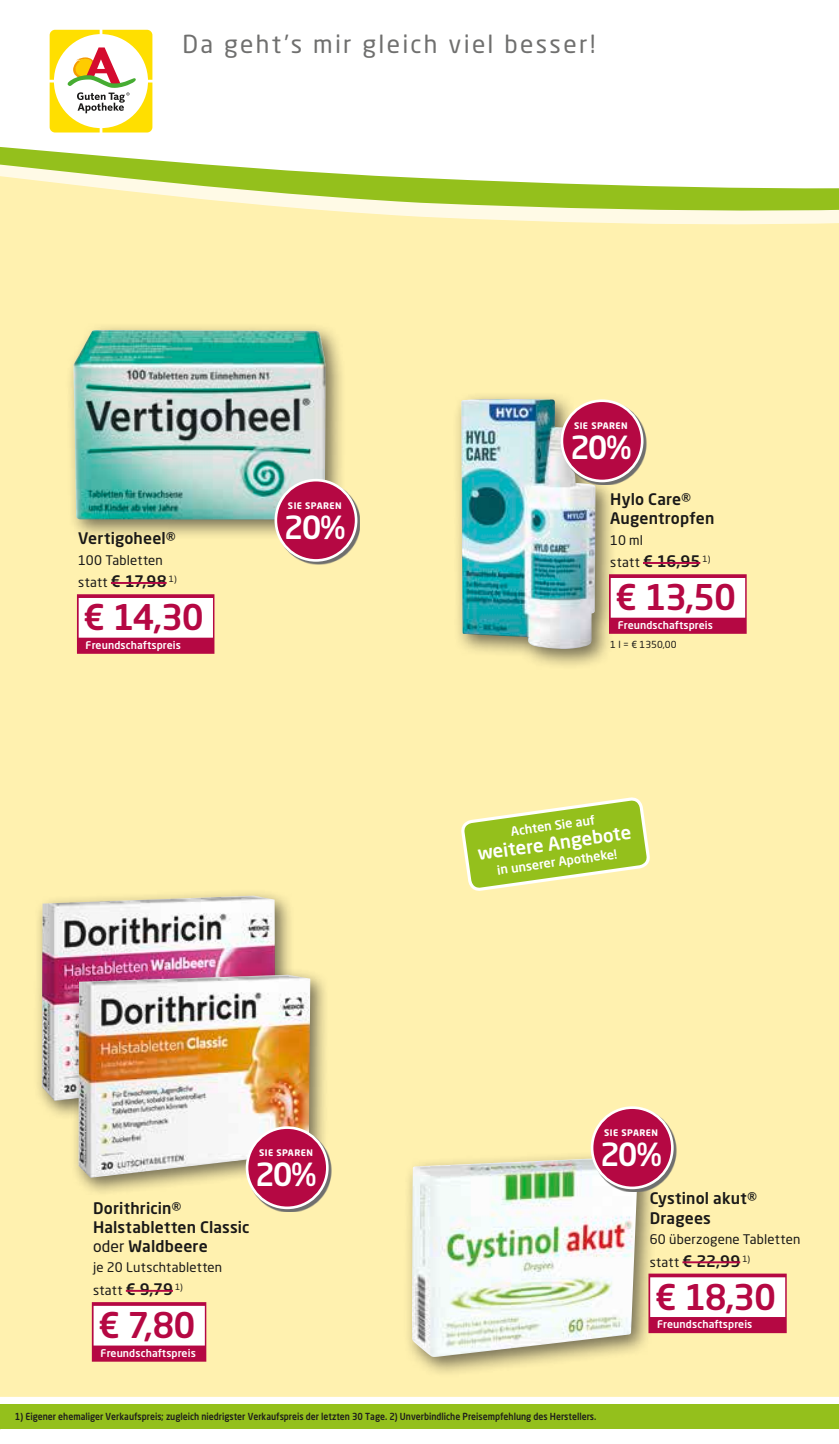
<style>
.page{position:relative;width:839px;height:1444px;background:#fff}
.page>*{position:absolute;margin:0;border:0;box-sizing:border-box;transform-origin:0 0}
._04_Angebotspreis{font:500 35px "Neo Sans Pro";letter-spacing:-.04em;color:#b50843}
.Prozente{font:500 31.5px "Neo Sans Pro";letter-spacing:-.07em;color:#fff}
.t1{font:24.5px "Neo Sans Pro";letter-spacing:.09em;color:#6f6f6e}
.t2{font:500 18.38px "Neo Sans Pro";color:#fff}
._01_Artikel{font:500 15.75px/19.2px "Neo Sans Pro";letter-spacing:.01em;color:#1a1918}
._03_statt_Preis{font:500 15.75px "Neo Sans Pro";letter-spacing:-.01em;color:#1a1918}
._02_Text{font:13.12px "Neo Sans Pro";letter-spacing:.015em;color:#1a1918}
._03_statt_Preis-2{font:13.12px "Neo Sans Pro";letter-spacing:.025em;color:#1a1918}
.t3{font:500 12.42px "Neo Sans Pro";color:#fff}
._07_T_Wirberaten{font:500 10.5px "Neo Sans Pro";letter-spacing:.01em;color:#fff}
.t4{font:500 9.62px "Neo Sans Pro";color:#1d1d1b;scale:.9 1}
._05_Grundpreis{font:9.62px "Neo Sans Pro";color:#1a1918}
.Sparen{font:700 8.92px "Neo Sans Pro";letter-spacing:.05em;color:#fff}
.s1{font-weight:400;font-size:13.12px}
.s2{font-weight:400}
.s3{font-weight:500;font-size:15.75px}
</style>
<div class="page">
<div style="left:0;top:1404px;width:838px;height:25px;background:#94c01c"></div>
<svg style="left:838px;top:1404px;width:1px;height:25px"></svg>
<div style="left:0;top:229px;width:838px;height:1167px;background:#fff1af"></div>
<hr style="left:0;top:226px;width:838px;height:3px;background:#fff1af">
<svg style="left:0;top:74px;width:838px;height:152px"></svg>
<svg style="left:50px;top:30px;width:102px;height:102px"></svg>
<div style="left:65px;top:321px;width:281px;height:220px;background:#1a1918;opacity:.6"></div>
<img style="left:73px;top:330px;width:252px;height:189px">
<div style="left:77px;top:594px;width:137px;height:60px;background:#b50843"></div>
<div style="left:79px;top:598px;width:134px;height:39px;background:#fff"></div>
<hr style="left:111px;top:582px;width:56px;height:2px;background:#b50843">
<svg style="left:277px;top:481px;width:83px;height:83px;background:#d7d5ae"></svg>
<div style="left:276px;top:480px;width:80px;height:80px;background:#b50843;border-radius:50%"></div>
<div style="left:274px;top:479px;width:83px;height:83px;border:3px solid #fff;border-radius:50%"></div>
<div style="left:403px;top:1150px;width:255px;height:227px;background:#1a1918;opacity:.6"></div>
<img style="left:411px;top:1158px;width:226px;height:199px">
<div style="left:648px;top:1273px;width:138px;height:60px;background:#b50843"></div>
<div style="left:650px;top:1277px;width:135px;height:40px;background:#fff"></div>
<hr style="left:682px;top:1261px;width:58px;height:2px;background:#b50843">
<svg style="left:593px;top:1108px;width:83px;height:83px;fill:#fff1af"></svg>
<div style="left:592px;top:1107px;width:80px;height:81px;background:#b50843;border-radius:50%"></div>
<div style="left:590px;top:1106px;width:83px;height:83px;border:3px solid #fff;border-radius:50%"></div>
<div style="left:34px;top:887px;width:261px;height:233px;background:#1a1918;opacity:.6"></div>
<img style="left:42px;top:895px;width:233px;height:206px">
<div style="left:70px;top:967px;width:260px;height:229px;background:#1a1918;opacity:.6"></div>
<img style="left:78px;top:974px;width:232px;height:203px">
<div style="left:92px;top:1302px;width:114px;height:59px;background:#b50843"></div>
<div style="left:94px;top:1305px;width:111px;height:40px;background:#fff"></div>
<hr style="left:126px;top:1289px;width:47px;height:2px;background:#b50843">
<svg style="left:248px;top:1128px;width:83px;height:83px"></svg>
<div style="left:247px;top:1127px;width:80px;height:80px;background:#b50843;border-radius:50%"></div>
<div style="left:246px;top:1126px;width:82px;height:83px;border:3px solid #fff;border-radius:50%"></div>
<svg style="left:461px;top:798px;width:188px;height:92px;background:#b8d154"></svg>
<div style="left:452px;top:390px;width:164px;height:280px;background:#1a1918;opacity:.6"></div>
<img style="left:461px;top:399px;width:134px;height:250px">
<div style="left:609px;top:574px;width:137px;height:60px;background:#b50843"></div>
<div style="left:610px;top:578px;width:135px;height:39px;background:#fff"></div>
<hr style="left:643px;top:562px;width:57px;height:2px;background:#b50843">
<svg style="left:563px;top:402px;width:83px;height:83px;background:#d5ceab"></svg>
<div style="left:561px;top:401px;width:81px;height:80px;background:#b50843;border-radius:50%"></div>
<div style="left:560px;top:399px;width:83px;height:83px;border:3px solid #fff;border-radius:50%"></div>
<p class="t1" style="left:182px;top:29px;width:414px">Da geht’s mir gleich viel besser!</p>
<p class="_01_Artikel" style="left:78px;top:528px;width:99px">Vertigoheel®</p>
<p class="_02_Text" style="left:78px;top:551px;width:86px">100 Tabletten</p>
<p class="_03_statt_Preis" style="left:78px;top:571px;width:100px"><span class="s1">statt</span> € 17,98 <sup>1)</sup></p>
<p class="_04_Angebotspreis" style="left:83px;top:595px;width:122px">€ 14,30</p>
<p class="_07_T_Wirberaten" style="left:86px;top:638px;width:97px">Freundschaftspreis</p>
<p class="Sparen" style="left:288px;top:500px;width:55px">SIE SPAREN</p>
<p class="Prozente" style="left:284px;top:507px;width:63px">20%</p>
<p class="_01_Artikel" style="left:93px;top:1197px;width:158px">Dorithricin®<br>Halstabletten Classic <span class="s2">oder</span> Waldbeere</p>
<p class="_02_Text" style="left:93px;top:1259px;width:131px">je 20 Lutschtabletten</p>
<p class="_03_statt_Preis-2" style="left:93px;top:1282px;width:91px">statt <span class="s3">€ 9,79</span> <sup>1)</sup></p>
<p class="_04_Angebotspreis" style="left:98px;top:1303px;width:99px">€ 7,80</p>
<p class="_07_T_Wirberaten" style="left:100px;top:1346px;width:97px">Freundschaftspreis</p>
<p class="Sparen" style="left:259px;top:1147px;width:55px">SIE SPAREN</p>
<p class="Prozente" style="left:255px;top:1154px;width:63px">20%</p>
<p class="Sparen" style="left:574px;top:420px;width:55px">SIE SPAREN</p>
<p class="Prozente" style="left:570px;top:428px;width:63px">20%</p>
<p class="_01_Artikel" style="left:610px;top:489px;width:82px">Hylo Care®</p>
<p class="_01_Artikel" style="left:610px;top:508px;width:106px">Augentropfen</p>
<p class="_02_Text" style="left:610px;top:532px;width:34px">10 ml</p>
<p class="_03_statt_Preis" style="left:610px;top:551px;width:102px"><span class="s1">statt</span> € 16,95 <sup>1)</sup></p>
<p class="_04_Angebotspreis" style="left:615px;top:575px;width:122px">€ 13,50</p>
<p class="_07_T_Wirberaten" style="left:617px;top:618px;width:97px">Freundschaftspreis</p>
<p class="_05_Grundpreis" style="left:610px;top:638px;width:68px">1 l = € 1350,00</p>
<p class="t3" style="left:510px;top:823px;width:86px;rotate:-8deg">Achten Sie auf</p>
<p class="t2" style="left:476px;top:842px;width:156px;rotate:-8deg">weitere Angebote</p>
<p class="t3" style="left:496px;top:862px;width:123px;rotate:-8deg">in unserer Apotheke!</p>
<p class="Sparen" style="left:604px;top:1127px;width:55px">SIE SPAREN</p>
<p class="Prozente" style="left:600px;top:1134px;width:63px">20%</p>
<p class="_01_Artikel" style="left:649px;top:1188px;width:109px">Cystinol akut®<br>Dragees</p>
<p class="_02_Text" style="left:649px;top:1231px;width:152px">60 überzogene Tabletten</p>
<p class="_03_statt_Preis" style="left:649px;top:1251px;width:102px"><span class="s1">statt</span> € 22,99 <sup>1)</sup></p>
<p class="_04_Angebotspreis" style="left:654px;top:1274px;width:123px">€ 18,30</p>
<p class="_07_T_Wirberaten" style="left:657px;top:1317px;width:97px">Freundschaftspreis</p>
<p class="t4" style="left:15px;top:1410px;width:647px">1) Eigener ehemaliger Verkaufspreis; zugleich niedrigster Verkaufspreis der letzten 30 Tage. 2) Unverbindliche Preisempfehlung des Herstellers.</p>
</div>
